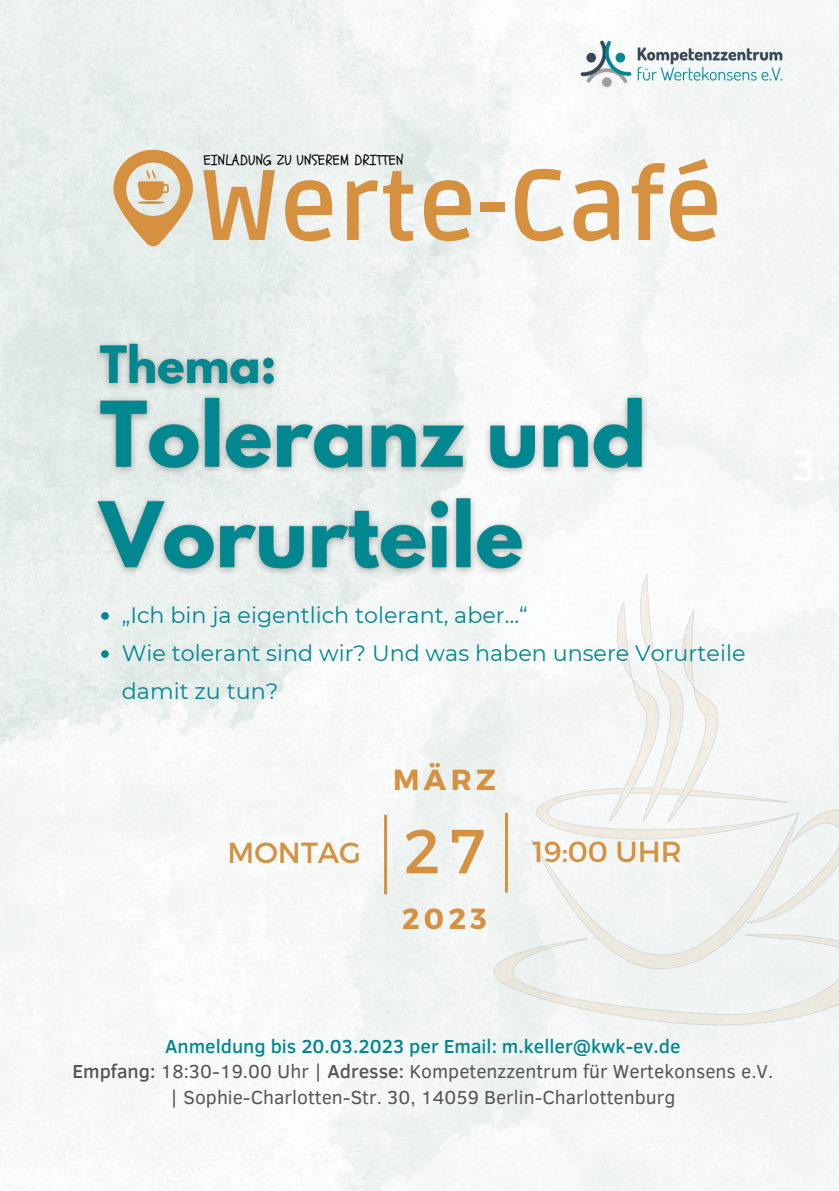
<style>
.page{position:relative;width:839px;height:1191px;background:#fff}
.page>*{position:absolute;margin:0;border:0;box-sizing:border-box;transform-origin:0 0}
.t1{font:700 99.8px "Ruda";color:#d59140}
.t2{font:62px "Montserrat";color:#d59140}
.t3{font:29px "Montserrat";color:#d59140}
.t4{font:700 29px "Montserrat";letter-spacing:.15em;color:#d59140}
.t5{font:22.2px/38px "Montserrat";color:#018790}
.t6{font:19.2px/25.6px "Clear Sans";color:#545454;text-align:center}
.t7{font:14.4px "Schoolbell";letter-spacing:.025em;color:#000}
.s1{font-weight:500;color:#018790}
.s2{font-weight:500}
</style>
<div class="page">
<svg style="left:492px;top:574px;width:346px;height:452px"></svg>
<hr style="left:384px;top:815px;width:3px;height:79px;background:#d59140">
<hr style="left:505px;top:813px;width:3px;height:80px;background:#d59140">
<svg style="left:101px;top:612px;width:8px;height:8px"></svg>
<svg style="left:101px;top:650px;width:8px;height:8px"></svg>
<img style="left:579px;top:33px;width:206px;height:61px">
<svg style="left:113px;top:150px;width:80px;height:97px;background:#ddc199"></svg>
<img style="left:86px;top:332px;width:571px;height:277px">
<p class="t7" style="left:203px;top:151px;width:201px">EINLADUNG ZU UNSEREM DRITTEN</p>
<h1 class="t1" style="left:200px;top:148px;width:523px">Werte-Café</h1>
<p class="t5" style="left:122px;top:596px;width:625px">„Ich bin ja eigentlich tolerant, aber…“<br>Wie tolerant sind wir? Und was haben unsere Vorurteile damit zu tun?</p>
<h3 class="t4" style="left:393px;top:761px;width:104px">MÄRZ</h3>
<h2 class="t2" style="left:404px;top:811px;width:83px">27</h2>
<h3 class="t4" style="left:402px;top:899px;width:86px">2023</h3>
<h3 class="t3" style="left:227px;top:833px;width:135px">MONTAG</h3>
<h3 class="t3" style="left:532px;top:833px;width:151px">19:00 UHR</h3>
<p class="t6" style="left:72px;top:1032px;width:702px"><span class="s1">Anmeldung bis 20.03.2023 per Email: m.keller@kwk-ev.de<br></span><span class="s2">Empfang:</span> 18:30-19.00 Uhr | <span class="s2">Adresse:</span> Kompetenzzentrum für Wertekonsens e.V. | Sophie-Charlotten-Str. 30, 14059 Berlin-Charlottenburg</p>
</div>
